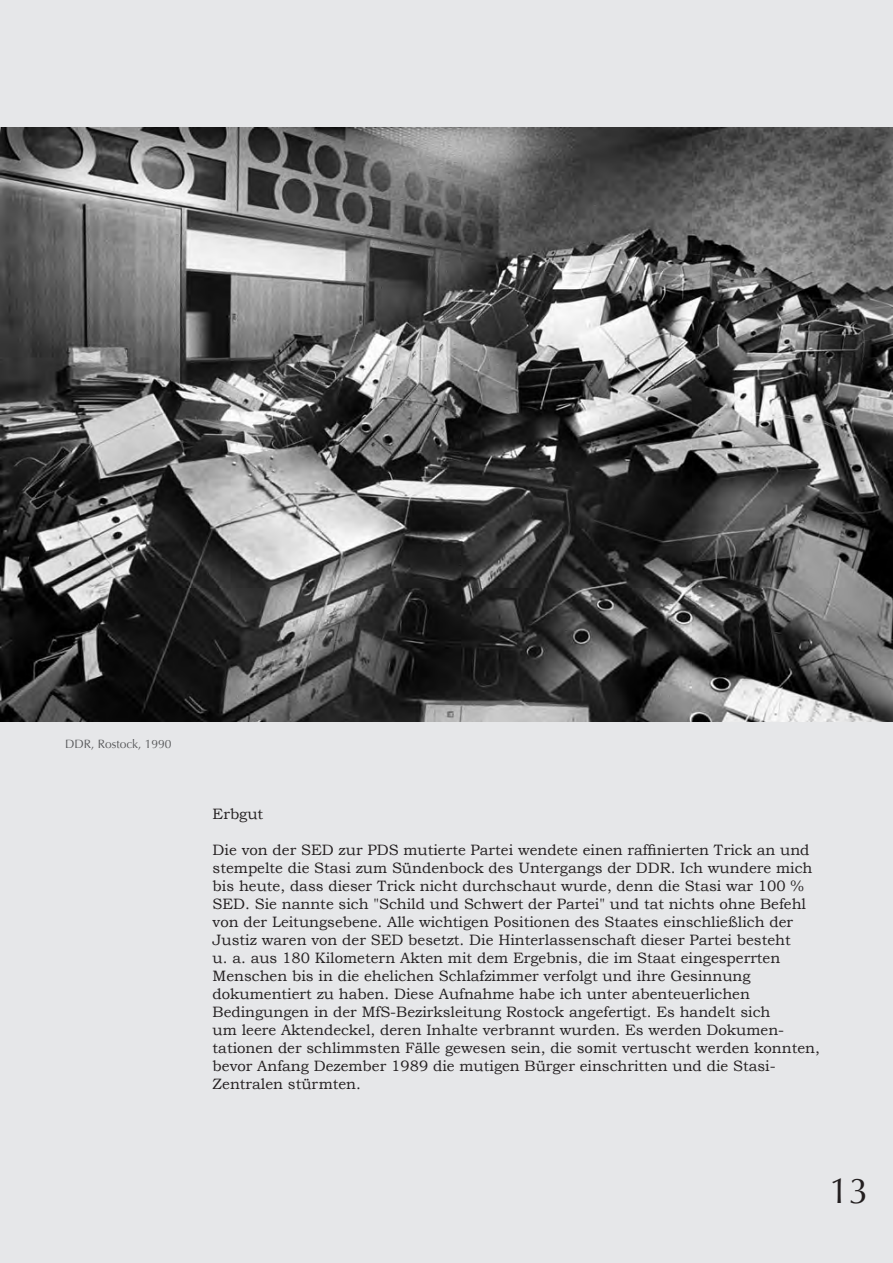
<style>
.page{position:relative;width:893px;height:1263px;background:#fff}
.page>*{position:absolute;margin:0;border:0;box-sizing:border-box;transform-origin:0 0}
.t1{font:36px "Optima";color:#231f20}
.t2{font:15px/18px "Bookman Old Style";color:#231f20}
.t3{font:12px "Optima";color:#57585a}
</style>
<div class="page">
<div style="left:1px;top:1px;width:891px;height:1261px;background:#e6e7e9"></div>
<img style="left:0;top:128px;width:893px;height:593px">
<p class="t3" style="left:65px;top:737px;width:108px">DDR, Rostock, 1990</p>
<p class="t2" style="left:213px;top:805px;width:52px">Erbgut</p>
<p class="t2" style="left:213px;top:841px;width:609px">Die von der SED zur PDS mutierte Partei wendete einen raffinierten Trick an und stempelte die Stasi zum Sündenbock des Untergangs der DDR. Ich wundere mich bis heute, dass dieser Trick nicht durchschaut wurde, denn die Stasi war 100 % SED. Sie nannte sich "Schild und Schwert der Partei" und tat nichts ohne Befehl von der Leitungsebene. Alle wichtigen Positionen des Staates einschließlich der Justiz waren von der SED besetzt. Die Hinterlassenschaft dieser Partei besteht<br>u. a. aus 180 Kilometern Akten mit dem Ergebnis, die im Staat eingesperrten Menschen bis in die ehelichen Schlafzimmer verfolgt und ihre Gesinnung dokumentiert zu haben. Diese Aufnahme habe ich unter abenteuerlichen Bedingungen in der MfS-Bezirksleitung Rostock angefertigt. Es handelt sich<br>um leere Aktendeckel, deren Inhalte verbrannt wurden. Es werden Dokumen&shy;tationen der schlimmsten Fälle gewesen sein, die somit vertuscht werden konnten, bevor Anfang Dezember 1989 die mutigen Bürger einschritten und die Stasi-Zentralen stürmten.</p>
<h1 class="t1" style="left:829px;top:1169px;width:42px">13</h1>
</div>
